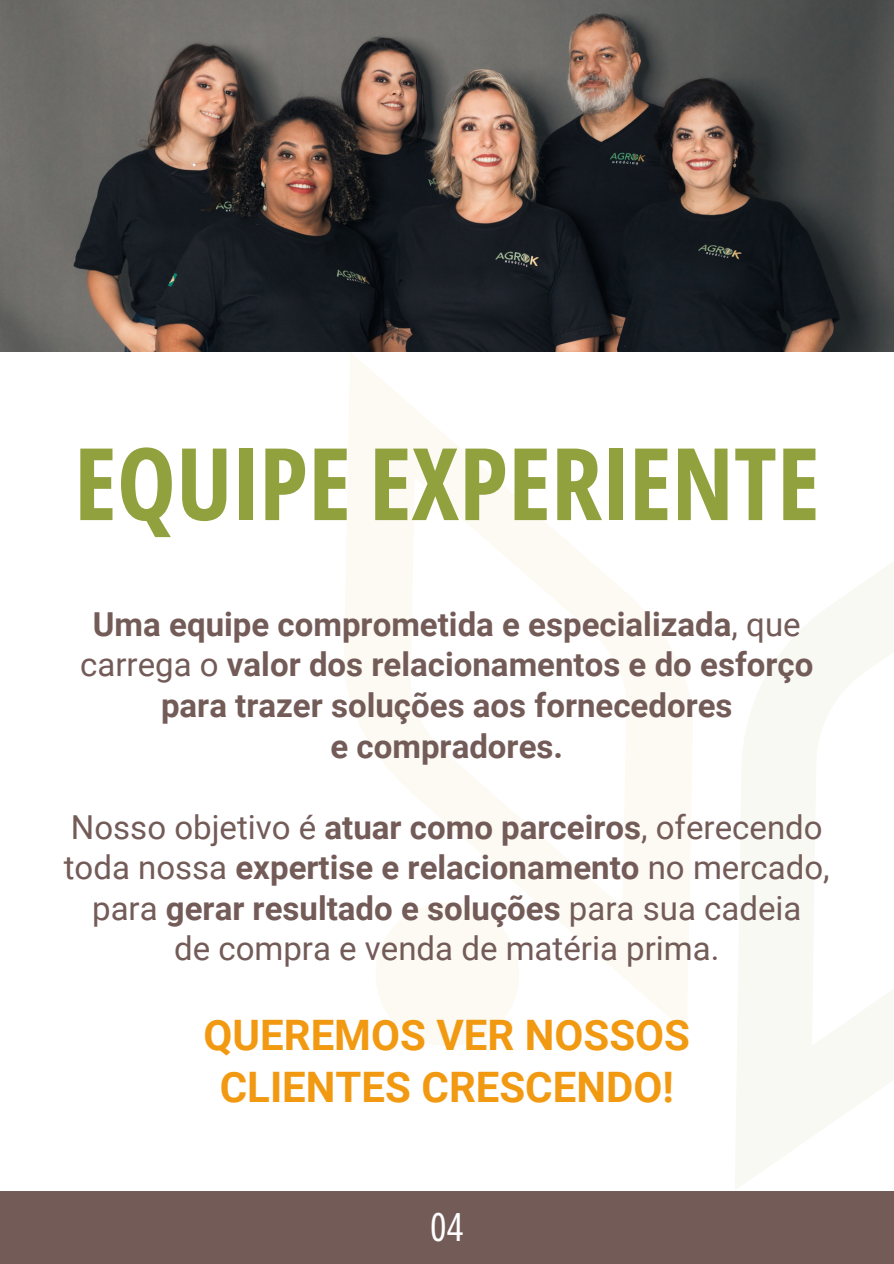
<style>
.page{position:relative;width:894px;height:1264px;background:#fff}
.page>*{position:absolute;margin:0;border:0;box-sizing:border-box;transform-origin:0 0}
.t1{font:700 100.2px "Open Sans Condensed";color:#90a13d}
.t2{font:700 42px/51.8px "Roboto";color:#f29912;text-align:center}
.t3{font:38.85px "Open Sans Condensed";color:#fff}
.t4{font:700 33px/40.5px "Roboto";color:#735b58;text-align:center}
.t5{font:33px "Roboto";color:#735b58}
.s1{font-weight:400}
</style>
<div class="page">
<img style="left:0;top:0;width:893px;height:351px">
<div style="left:0;top:1190px;width:893px;height:73px;background:#735b58"></div>
<svg style="left:735px;top:562px;width:158px;height:628px;fill:#f8f9f3"></svg>
<svg style="left:344px;top:351px;width:349px;height:681px"></svg>
<svg style="left:374px;top:901px;width:146px;height:145px"></svg>
<h1 class="t1" style="left:74px;top:413px;width:747px">EQUIPE EXPERIENTE</h1>
<p class="t4" style="left:80px;top:604px;width:734px">Uma equipe comprometida e especializada<span class="s1">, que carrega o</span> valor dos relacionamentos e do esforço para trazer soluções aos fornecedores</p>
<p class="t4" style="left:330px;top:726px;width:234px">e compradores.</p>
<p class="t4" style="left:64px;top:807px;width:767px"><span class="s1">Nosso objetivo é</span> atuar como parceiros<span class="s1">, oferecendo toda nossa</span> expertise e relacionamento <span class="s1">no mercado, para</span> gerar resultado e soluções <span class="s1">para sua cadeia</span></p>
<p class="t5" style="left:174px;top:929px;width:546px">de compra e venda de matéria prima.</p>
<h2 class="t2" style="left:203px;top:1009px;width:488px">QUEREMOS VER NOSSOS<br>CLIENTES CRESCENDO!</h2>
<p class="t3" style="left:430px;top:1199px;width:34px">04</p>
</div>
